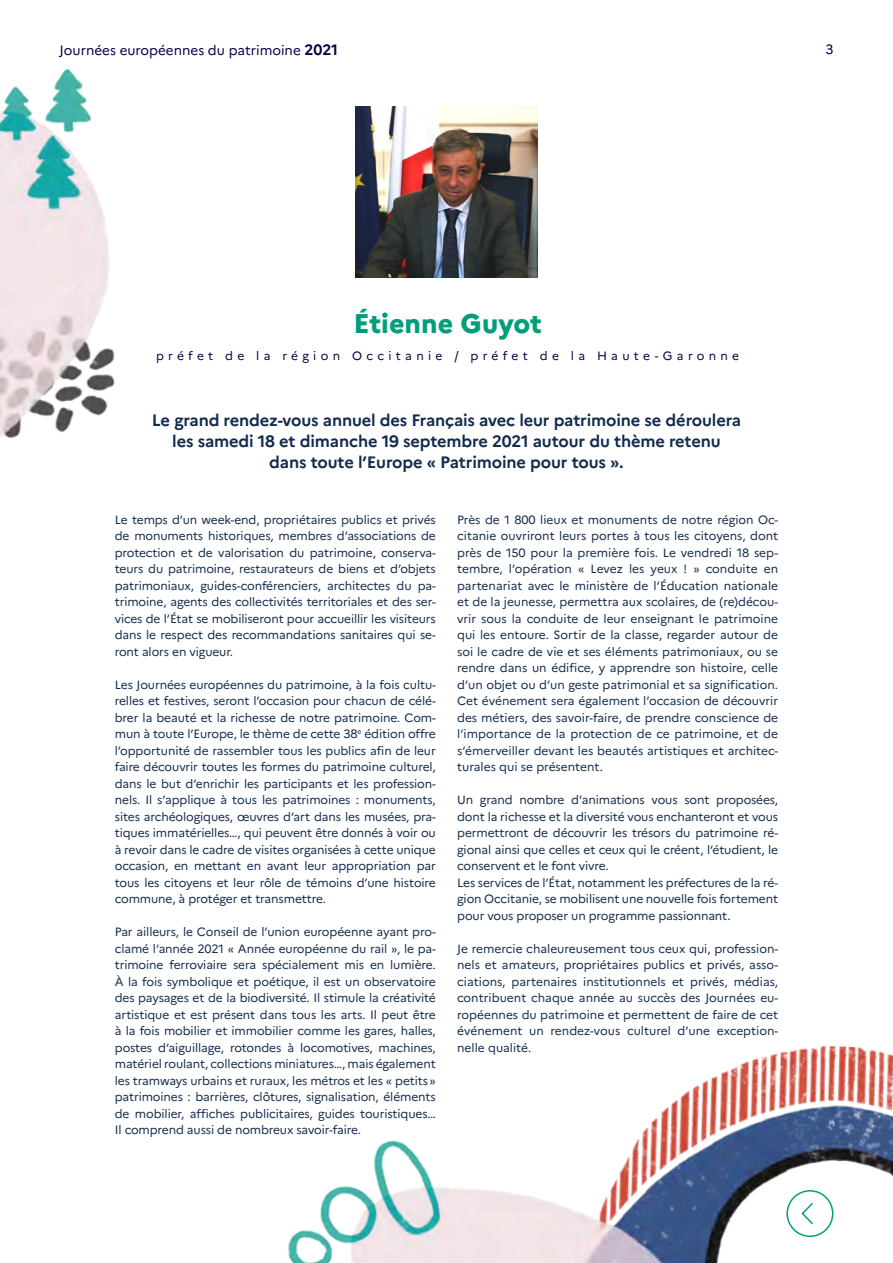
<style>
.page{position:relative;width:893px;height:1263px;background:#fff}
.page>*{position:absolute;margin:0;border:0;box-sizing:border-box;transform-origin:0 0}
.t1{font:800 27px "Marianne";color:#009f79}
.t2{font:700 16.5px/21px "Marianne";letter-spacing:-.01em;color:#142b4d;text-align:center}
.t3{font:13.5px "Marianne";color:#000045}
.t4{font:12px/16.5px "Marianne";letter-spacing:-.01em;color:#142b4d;text-align:justify}
.t5{font:12px "Marianne";letter-spacing:.36em;color:#000045}
.s1{font-weight:700;font-size:15px}
</style>
<div class="page">
<img style="left:288px;top:1046px;width:605px;height:217px">
<img style="left:0;top:68px;width:115px;height:371px">
<img style="left:356px;top:106px;width:181px;height:172px">
<p class="t3" style="left:60px;top:40px;width:280px">Journées européennes du patrimoine <span class="s1">2021</span></p>
<p class="t3" style="left:825px;top:38px;width:10px">3</p>
<h1 class="t1" style="left:353px;top:302px;width:190px">Étienne Guyot</h1>
<p class="t5" style="left:156px;top:346px;width:585px">préfet de la région Occitanie / préfet de la Haute-Garonne</p>
<h2 class="t2" style="left:152px;top:409px;width:591px">Le grand rendez-vous annuel des Français avec leur patrimoine se déroulera les samedi 18 et dimanche 19 septembre 2021 autour du thème retenu dans toute l’Europe « Patrimoine pour tous ».</h2>
<p class="t4" style="left:115px;top:510px;width:323px">Le temps d’un week-end, propriétaires publics et privés de monuments historiques, membres d’associations de protection et de valorisation du patrimoine, conserva&shy;teurs du patrimoine, restaurateurs de biens et d’objets patrimoniaux, guides-conférenciers, architectes du pa&shy;trimoine, agents des collectivités territoriales et des ser&shy;vices de l’État se mobiliseront pour accueillir les visiteurs dans le respect des recommandations sanitaires qui se&shy;ront alors en vigueur.</p>
<p class="t4" style="left:115px;top:675px;width:323px">Les Journées européennes du patrimoine, à la fois cultu&shy;relles et festives, seront l’occasion pour chacun de célé&shy;brer la beauté et la richesse de notre patrimoine. Com&shy;mun à toute l’Europe, le thème de cette 38<sup>e</sup> édition offre l’opportunité de rassembler tous les publics afin de leur faire découvrir toutes les formes du patrimoine culturel, dans le but d’enrichir les participants et les profession&shy;nels. Il s’applique à tous les patrimoines : monuments, sites archéologiques, œuvres d’art dans les musées, pra&shy;tiques immatérielles…, qui peuvent être donnés à voir ou à revoir dans le cadre de visites organisées à cette unique occasion, en mettant en avant leur appropriation par tous les citoyens et leur rôle de témoins d’une histoire commune, à protéger et transmettre.</p>
<p class="t4" style="left:115px;top:923px;width:323px">Par ailleurs, le Conseil de l’union européenne ayant pro&shy;clamé l’année 2021 « Année européenne du rail », le pa&shy;trimoine ferroviaire sera spécialement mis en lumière.<br>À la fois symbolique et poétique, il est un observatoire des paysages et de la biodiversité. Il stimule la créativité artistique et est présent dans tous les arts. Il peut être à la fois mobilier et immobilier comme les gares, halles, postes d’aiguillage, rotondes à locomotives, machines, matériel roulant, collections miniatures…, mais également les tramways urbains et ruraux, les métros et les « petits » patrimoines : barrières, clôtures, signalisation, éléments de mobilier, affiches publicitaires, guides touristiques… Il comprend aussi de nombreux savoir-faire.</p>
<p class="t4" style="left:457px;top:510px;width:323px">Près de 1 800 lieux et monuments de notre région Oc&shy;citanie ouvriront leurs portes à tous les citoyens, dont près de 150 pour la première fois. Le vendredi 18 sep&shy;tembre, l’opération « Levez les yeux ! » conduite en partenariat avec le ministère de l’Éducation nationale et de la jeunesse, permettra aux scolaires, de (re)décou&shy;vrir sous la conduite de leur enseignant le patrimoine qui les entoure. Sortir de la classe, regarder autour de soi le cadre de vie et ses éléments patrimoniaux, ou se rendre dans un édifice, y apprendre son histoire, celle d’un objet ou d’un geste patrimonial et sa signification.<br>Cet événement sera également l’occasion de découvrir des métiers, des savoir-faire, de prendre conscience de l’importance de la protection de ce patrimoine, et de s’émerveiller devant les beautés artistiques et architec&shy;turales qui se présentent.</p>
<p class="t4" style="left:457px;top:791px;width:323px;text-align:left">Un grand nombre d’animations vous sont proposées, dont la richesse et la diversité vous enchanteront et vous permettront de découvrir les trésors du patrimoine ré&shy;gional ainsi que celles et ceux qui le créent, l’étudient, le conservent et le font vivre.<br>Les services de l’État, notamment les préfectures de la ré&shy;gion Occitanie, se mobilisent une nouvelle fois fortement pour vous proposer un programme passionnant.</p>
<p class="t4" style="left:457px;top:939px;width:323px">Je remercie chaleureusement tous ceux qui, profession&shy;nels et amateurs, propriétaires publics et privés, asso&shy;ciations, partenaires institutionnels et privés, médias, contribuent chaque année au succès des Journées eu&shy;ropéennes du patrimoine et permettent de faire de cet événement un rendez-vous culturel d’une exception&shy;nelle qualité.</p>
</div>
